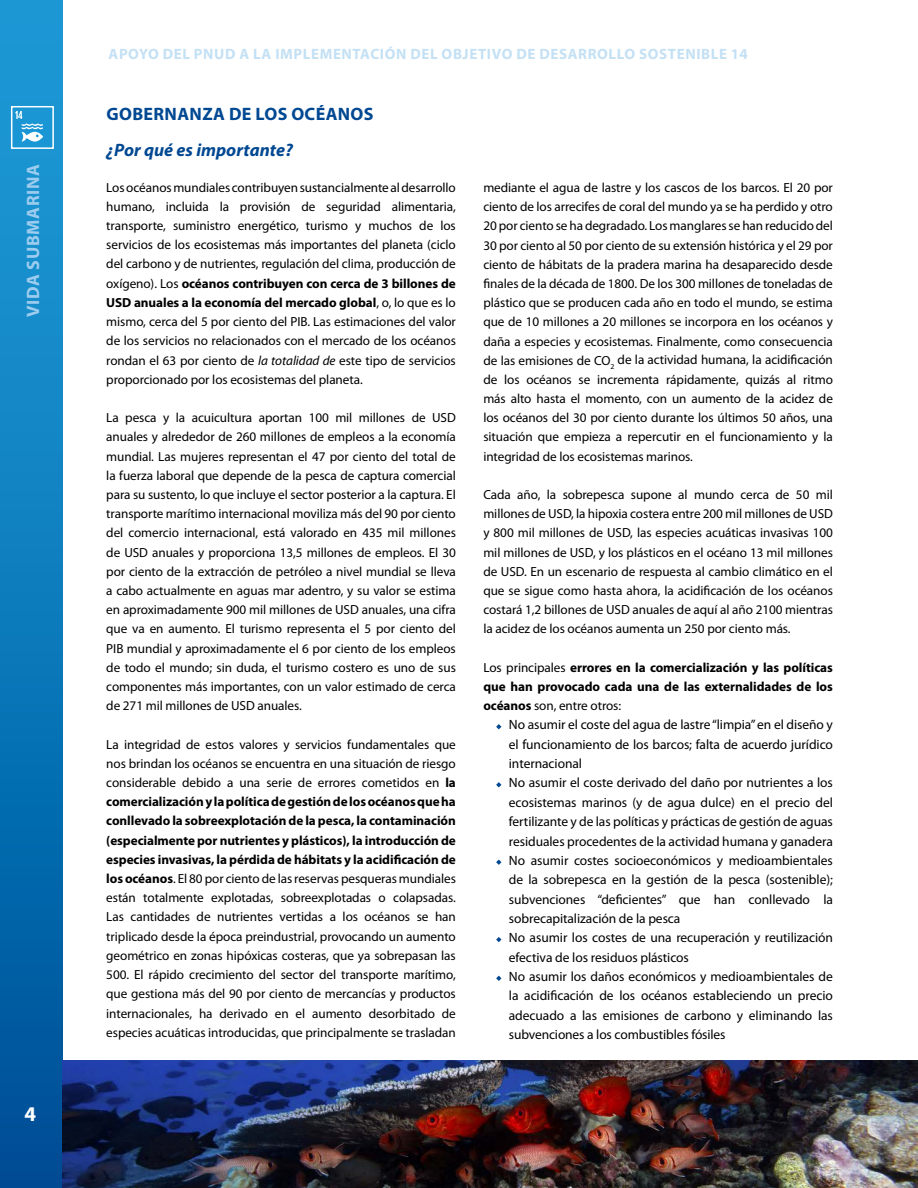
<style>
.page{position:relative;width:918px;height:1188px;background:#fff}
.page>*{position:absolute;margin:0;border:0;box-sizing:border-box;transform-origin:0 0}
.t1{font:700 21px "Myriad Pro";color:#fff}
.t2{font:700 18px "Myriad Pro";letter-spacing:.02em;color:#004892}
.t3{font:italic 700 18px "Myriad Pro";color:#004892}
.t4{font:700 18px "Myriad Pro";letter-spacing:.04em;color:#9cccee}
.t5{font:700 15px "Myriad Pro";letter-spacing:.04em;color:#9cccee}
.t6{font:13.5px/19.4px "Myriad Pro";letter-spacing:-.005em;color:#000}
.t7{font:13.2px/19.2px "Myriad Pro";letter-spacing:-.005em;color:#000;text-align:justify}
.t8{font:700 13.2px/19.2px "Myriad Pro";letter-spacing:-.005em;color:#000;text-align:justify}
.s1{font-weight:700}
.s2{font-style:italic}
.s3{font-weight:400}
</style>
<div class="page">
<div style="left:0;top:0;width:62px;height:1188px;background:linear-gradient(to bottom,#1fa0db,#005199)"></div>
<div style="left:11px;top:106px;width:43px;height:43px;background:#1a96d4;border:2px solid #fff"></div>
<svg style="left:15px;top:111px;width:28px;height:31px"></svg>
<svg style="left:496px;top:724px;width:5px;height:5px"></svg>
<svg style="left:496px;top:782px;width:5px;height:5px"></svg>
<svg style="left:496px;top:860px;width:5px;height:5px"></svg>
<svg style="left:496px;top:937px;width:5px;height:5px"></svg>
<svg style="left:496px;top:976px;width:5px;height:5px"></svg>
<img style="left:63px;top:1060px;width:855px;height:128px">
<h2 class="t4" style="left:23px;top:317px;width:155px;rotate:-90deg">VIDA SUBMARINA</h2>
<h1 class="t1" style="left:24px;top:1102px;width:13px">4</h1>
<p class="t5" style="left:109px;top:46px;width:641px">APOYO DEL PNUD A LA IMPLEMENTACIÓN DEL OBJETIVO DE DESARROLLO SOSTENIBLE 14</p>
<h2 class="t2" style="left:106px;top:104px;width:269px">GOBERNANZA DE LOS OCÉANOS</h2>
<h2 class="t3" style="left:106px;top:140px;width:188px">¿Por qué es importante?</h2>
<p class="t7" style="left:106px;top:178px;width:351px">Los océanos mundiales contribuyen sustancialmente al desarrollo humano, incluida la provisión de seguridad alimentaria, transporte, suministro energético, turismo y muchos de los servicios de los ecosistemas más importantes del planeta (ciclo del carbono y de nutrientes, regulación del clima, producción de oxígeno). Los <span class="s1">océanos contribuyen con cerca de 3 billones de USD anuales a la economía del mercado global</span>, o, lo que es lo mismo, cerca del 5 por ciento del PIB. Las estimaciones del valor de los servicios no relacionados con el mercado de los océanos rondan el 63 por ciento de <span class="s2">la totalidad de</span> este tipo de servicios proporcionado por los ecosistemas del planeta.</p>
<p class="t7" style="left:106px;top:408px;width:351px">La pesca y la acuicultura aportan 100 mil millones de USD anuales y alrededor de 260 millones de empleos a la economía mundial. Las mujeres representan el 47 por ciento del total de la fuerza laboral que depende de la pesca de captura comercial para su sustento, lo que incluye el sector posterior a la captura. El transporte marítimo internacional moviliza más del 90 por ciento del comercio internacional, está valorado en 435 mil millones de USD anuales y proporciona 13,5 millones de empleos. El 30 por ciento de la extracción de petróleo a nivel mundial se lleva a cabo actualmente en aguas mar adentro, y su valor se estima en aproximadamente 900 mil millones de USD anuales, una cifra que va en aumento. El turismo representa el 5 por ciento del PIB mundial y aproximadamente el 6 por ciento de los empleos de todo el mundo; sin duda, el turismo costero es uno de sus componentes más importantes, con un valor estimado de cerca de 271 mil millones de USD anuales.</p>
<p class="t7" style="left:106px;top:735px;width:351px">La integridad de estos valores y servicios fundamentales que nos brindan los océanos se encuentra en una situación de riesgo considerable debido a una serie de errores cometidos en <span class="s1">la comercialización y la política de gestión de los océanos que ha conllevado la sobreexplotación de la pesca, la contaminación (especialmente por nutrientes y plásticos), la introducción de especies invasivas, la pérdida de hábitats y la acidificación de los océanos</span>. El 80 por ciento de las reservas pesqueras mundiales están totalmente explotadas, sobreexplotadas o colapsadas.<br>Las cantidades de nutrientes vertidas a los océanos se han triplicado desde la época preindustrial, provocando un aumento geométrico en zonas hipóxicas costeras, que ya sobrepasan las 500. El rápido crecimiento del sector del transporte marítimo, que gestiona más del 90 por ciento de mercancías y productos internacionales, ha derivado en el aumento desorbitado de especies acuáticas introducidas, que principalmente se trasladan</p>
<p class="t7" style="left:483px;top:178px;width:351px">mediante el agua de lastre y los cascos de los barcos. El 20 por ciento de los arrecifes de coral del mundo ya se ha perdido y otro 20 por ciento se ha degradado. Los manglares se han reducido del 30 por ciento al 50 por ciento de su extensión histórica y el 29 por ciento de hábitats de la pradera marina ha desaparecido desde finales de la década de 1800. De los 300 millones de toneladas de plástico que se producen cada año en todo el mundo, se estima que de 10 millones a 20 millones se incorpora en los océanos y daña a especies y ecosistemas. Finalmente, como consecuencia de las emisiones de CO<sub>2</sub> de la actividad humana, la acidificación de los océanos se incrementa rápidamente, quizás al ritmo más alto hasta el momento, con un aumento de la acidez de los océanos del 30 por ciento durante los últimos 50 años, una situación que empieza a repercutir en el funcionamiento y la integridad de los ecosistemas marinos.</p>
<p class="t7" style="left:483px;top:485px;width:351px">Cada año, la sobrepesca supone al mundo cerca de 50 mil millones de USD, la hipoxia costera entre 200 mil millones de USD y 800 mil millones de USD, las especies acuáticas invasivas 100 mil millones de USD, y los plásticos en el océano 13 mil millones de USD. En un escenario de respuesta al cambio climático en el que se sigue como hasta ahora, la acidificación de los océanos costará 1,2 billones de USD anuales de aquí al año 2100 mientras la acidez de los océanos aumenta un 250 por ciento más.</p>
<p class="t8" style="left:483px;top:658px;width:351px"><span class="s3">Los principales</span> errores en la comercialización y las políticas que han provocado cada una de las externalidades de los océanos <span class="s3">son, entre otros:</span></p>
<p class="t6" style="left:509px;top:715px;width:326px">No asumir el coste del agua de lastre “limpia” en el diseño y el funcionamiento de los barcos; falta de acuerdo jurídico internacional<br>No asumir el coste derivado del daño por nutrientes a los ecosistemas marinos (y de agua dulce) en el precio del fertilizante y de las políticas y prácticas de gestión de aguas residuales procedentes de la actividad humana y ganadera No asumir costes socioeconómicos y medioambientales de la sobrepesca en la gestión de la pesca (sostenible); subvenciones “deficientes” que han conllevado la sobrecapitalización de la pesca<br>No asumir los costes de una recuperación y reutilización efectiva de los residuos plásticos<br>No asumir los daños económicos y medioambientales de la acidificación de los océanos estableciendo un precio adecuado a las emisiones de carbono y eliminando las subvenciones a los combustibles fósiles</p>
</div>
